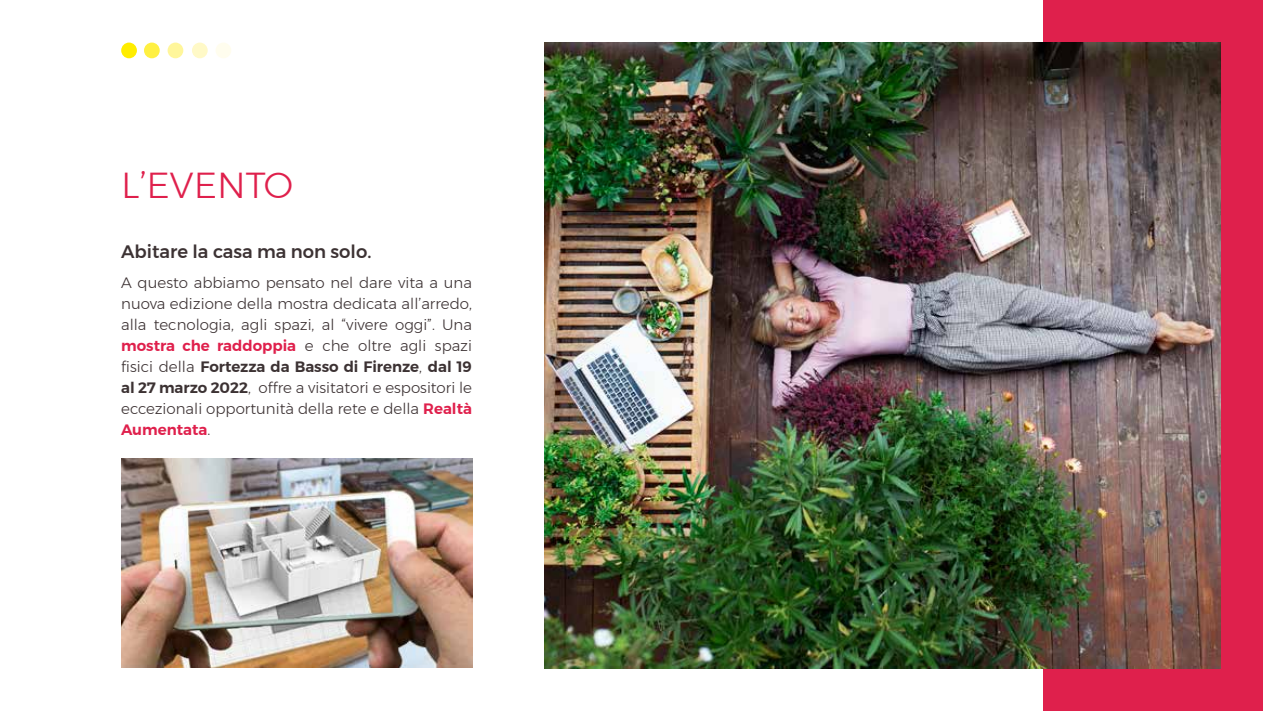
<style>
.page{position:relative;width:1263px;height:711px;background:#fff}
.page>*{position:absolute;margin:0;border:0;box-sizing:border-box;transform-origin:0 0}
.t1{font:300 36px "Montserrat";color:#df204c}
.t2{font:500 18px "Montserrat";color:#3c3233}
.t3{font:300 15px/21px "Montserrat";color:#3c3233;text-align:justify}
.s1{font-weight:600;color:#df204c}
.s2{font-weight:600}
</style>
<div class="page">
<div style="left:1044px;top:0;width:219px;height:710px;background:#df204c"></div>
<div style="left:216px;top:43px;width:15px;height:15px;background:#fffdee;border-radius:50%"></div>
<div style="left:192px;top:43px;width:16px;height:15px;background:#fff9c7;border-radius:50%"></div>
<div style="left:168px;top:43px;width:15px;height:15px;background:#fff69b;border-radius:50%"></div>
<div style="left:144px;top:43px;width:16px;height:15px;background:#fff042;border-radius:50%"></div>
<div style="left:121px;top:43px;width:16px;height:15px;background:#ffed00;border-radius:50%"></div>
<img style="left:544px;top:43px;width:676px;height:625px">
<img style="left:121px;top:458px;width:351px;height:208px">
<h1 class="t1" style="left:121px;top:158px;width:174px">L’EVENTO</h1>
<p class="t2" style="left:121px;top:238px;width:252px">Abitare la casa ma non solo.</p>
<p class="t3" style="left:121px;top:272px;width:352px">A questo abbiamo pensato nel dare vita a una nuova edizione della mostra dedicata all’arredo, alla tecnologia, agli spazi, al “vivere oggi”. Una <span class="s1">mostra che raddoppia</span> e che oltre agli spazi fisici della <span class="s2">Fortezza da Basso di Firenze</span>, <span class="s2">dal 19 al 27 marzo 2022</span>, offre a visitatori e espositori le eccezionali opportunità della rete e della <span class="s1">Realtà Aumentata</span>.</p>
</div>
